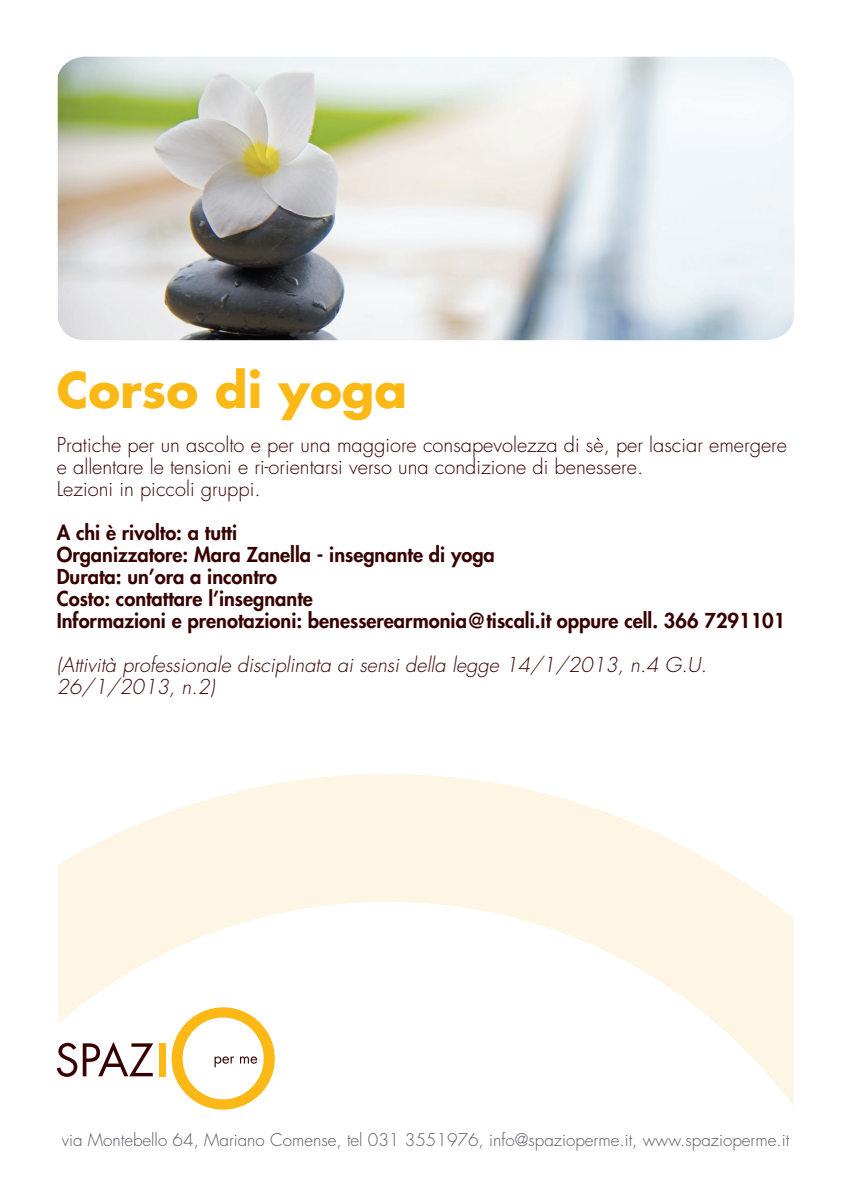
<style>
.page{position:relative;width:851px;height:1202px;background:#fff}
.page>*{position:absolute;margin:0;border:0;box-sizing:border-box;transform-origin:0 0}
.t1{font:700 48px "Futura Std";color:#fcb814}
.t2{font:800 20px/22px "Futura Std";color:#380000}
.t3{font:300 20px/22px "Futura Std";color:#380000}
.t4{font:italic 300 20px/22px "Futura Std";color:#380000}
.t5{font:300 17px "Futura Std";color:#5f5663}
</style>
<div class="page">
<svg style="left:204px;top:1106px;width:38px;height:4px"></svg>
<svg style="left:58px;top:774px;width:735px;height:332px"></svg>
<img style="left:58px;top:57px;width:736px;height:283px">
<h1 class="t1" style="left:57px;top:358px;width:352px">Corso di yoga</h1>
<p class="t3" style="left:57px;top:434px;width:731px">Pratiche per un ascolto e per una maggiore consapevolezza di sè, per lasciar emergere e allentare le tensioni e ri-orientarsi verso una condizione di benessere.<br>Lezioni in piccoli gruppi.</p>
<p class="t2" style="left:57px;top:522px;width:730px">A chi è rivolto: a tutti<br>Organizzatore: Mara Zanella - insegnante di yoga<br>Durata: un’ora a incontro<br>Costo: contattare l’insegnante<br>Informazioni e prenotazioni: benesserearmonia@tiscali.it oppure cell. 366 7291101</p>
<p class="t4" style="left:57px;top:654px;width:651px">(Attività professionale disciplinata ai sensi della legge 14/1/2013, n.4 G.U.<br>26/1/2013, n.2)</p>
<p class="t5" style="left:62px;top:1129px;width:728px">via Montebello 64, Mariano Comense, tel 031 3551976, info@spazioperme.it, www.spazioperme.it</p>
</div>
